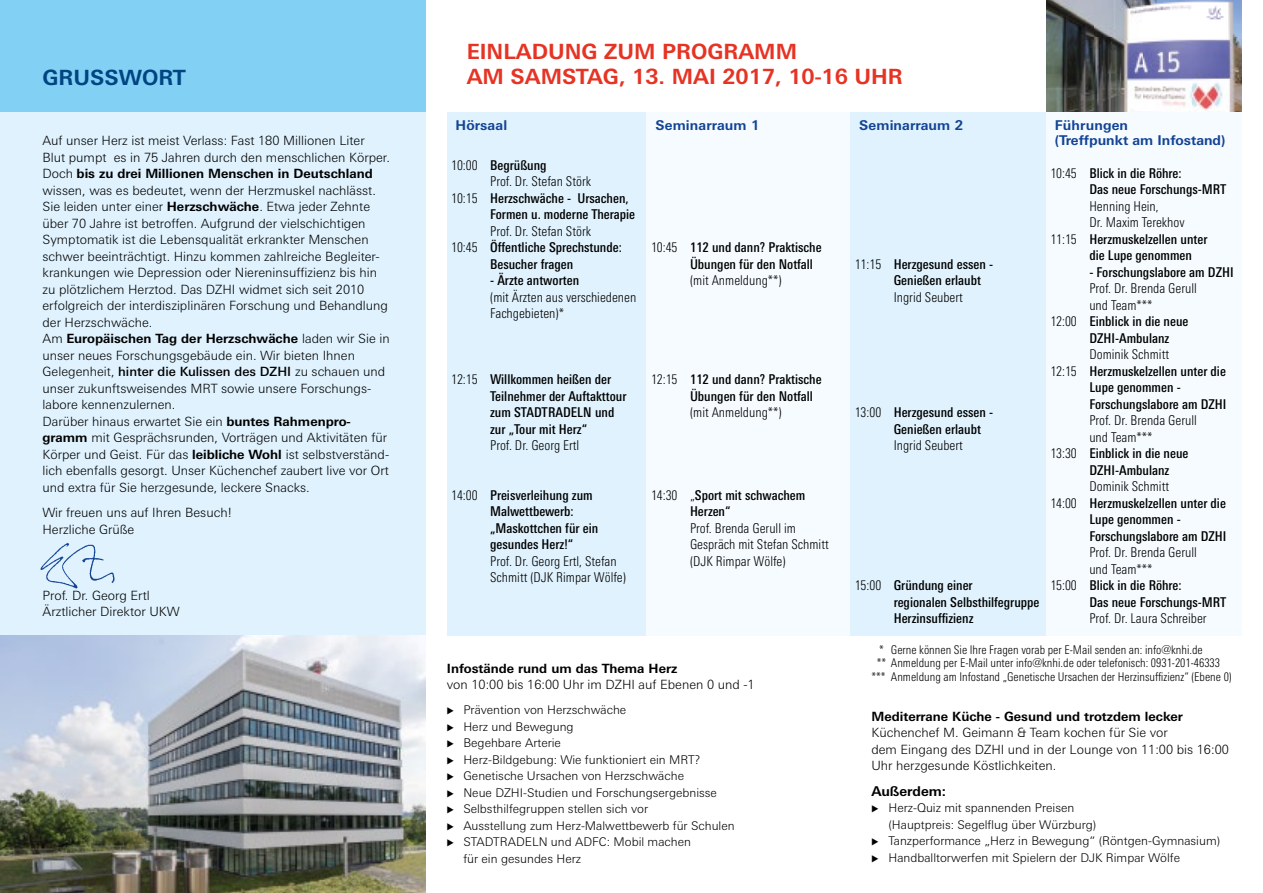
<style>
.page{position:relative;width:1263px;height:893px;background:#fff}
.page>*{position:absolute;margin:0;border:0;box-sizing:border-box;transform-origin:0 0}
.t1{font:700 21px/25.5px "LT Univers Basic";color:#e63323}
.t2{font:700 21px "LT Univers Basic";color:#004481}
.t3{font:500 condensed 13.5px/16.5px "LT Univers";color:#000}
.t4{font:300 condensed 13.5px/16.5px "LT Univers";color:#000}
.t5{font:700 13.5px/15px "LT Univers Basic";letter-spacing:.01em;color:#134395}
.t6{font:700 13.5px "LT Univers Basic";color:#000}
.t7{font:300 12.75px/16.5px "LT Univers Basic";color:#000}
.t8{font:700 12.75px "LT Univers Basic";color:#000}
.t9{font:300 12px/16.5px "LT Univers Basic";color:#000}
.t10{font:300 condensed 12px "LT Univers";color:#000}
.s1{font-weight:700}
.s2{font-weight:500}
.s3{font-weight:300}
</style>
<div class="page">
<div style="left:0;top:0;width:425px;height:656px;background:#dff2fd"></div>
<div style="left:0;top:0;width:425px;height:112px;background:#83d0f5"></div>
<img style="left:40px;top:543px;width:75px;height:46px">
<div style="left:447px;top:112px;width:200px;height:524px;background:#dff2fd"></div>
<div style="left:647px;top:112px;width:204px;height:524px;background:#f5fbfe"></div>
<div style="left:850px;top:112px;width:196px;height:524px;background:#dff2fd"></div>
<div style="left:1046px;top:112px;width:196px;height:524px;background:#f5fbfe"></div>
<img style="left:0;top:636px;width:425px;height:257px">
<img style="left:1046px;top:0;width:196px;height:112px">
<h1 class="t2" style="left:43px;top:64px;width:145px">GRUSSWORT</h1>
<p class="t7" style="left:43px;top:132px;width:349px">Auf unser Herz ist meist Verlass: Fast 180 Millionen Liter Blut pumpt es in 75 Jahren durch den menschlichen Körper.<br>Doch <span class="s1">bis zu drei Millionen Menschen in Deutschland </span>wissen, was es bedeutet, wenn der Herzmuskel nachlässt.<br>Sie leiden unter einer <span class="s1">Herzschwäche</span>. Etwa jeder Zehnte über 70 Jahre ist betroffen. Aufgrund der vielschichtigen Symptomatik ist die Lebensqualität erkrankter Menschen schwer beeinträchtigt. Hinzu kommen zahlreiche Begleiter&shy;krankungen wie Depression oder Niereninsuffizienz bis hin zu plötzlichem Herztod. Das DZHI widmet sich seit 2010 erfolgreich der interdisziplinären Forschung und Behandlung der Herzschwäche.<br>Am <span class="s1">Europäischen Tag der Herzschwäche</span> laden wir Sie in unser neues Forschungsgebäude ein. Wir bieten Ihnen Gelegenheit, <span class="s2">hinter die Kulissen des DZHI</span> zu schauen und unser zukunftsweisendes MRT sowie unsere Forschungs&shy;labore kennenzulernen.<br>Darüber hinaus erwartet Sie ein <span class="s1">buntes Rahmenpro&shy;gramm</span> mit Gesprächsrunden, Vorträgen und Aktivitäten für Körper und Geist. Für das <span class="s1">leibliche Wohl</span> ist selbstverständ&shy;lich ebenfalls gesorgt. Unser Küchenchef zaubert live vor Ort und extra für Sie herzgesunde, leckere Snacks.</p>
<p class="t7" style="left:43px;top:504px;width:191px">Wir freuen uns auf Ihren Besuch!<br>Herzliche Grüße</p>
<p class="t7" style="left:43px;top:587px;width:139px">Prof. Dr. Georg Ertl<br>Ärztlicher Direktor UKW</p>
<h1 class="t1" style="left:467px;top:38px;width:438px">EINLADUNG ZUM PROGRAMM<br>AM SAMSTAG, 13. MAI 2017, 10-16 UHR</h1>
<p class="t5" style="left:456px;top:117px;width:53px">Hörsaal</p>
<p class="t3" style="left:451px;top:156px;width:97px"><span class="s3">10:00</span> Begrüßung</p>
<p class="t4" style="left:490px;top:173px;width:102px">Prof. Dr. Stefan Störk</p>
<p class="t3" style="left:451px;top:189px;width:179px"><span class="s3">10:15</span> Herzschwäche - Ursachen,</p>
<p class="t3" style="left:490px;top:206px;width:146px">Formen u. moderne Therapie</p>
<p class="t4" style="left:490px;top:222px;width:102px">Prof. Dr. Stefan Störk</p>
<p class="t3" style="left:451px;top:239px;width:172px"><span class="s3">10:45</span> Öffentliche Sprechstunde:</p>
<p class="t3" style="left:490px;top:255px;width:85px">Besucher fragen</p>
<p class="t3" style="left:490px;top:272px;width:91px">- Ärzte antworten</p>
<p class="t4" style="left:490px;top:288px;width:148px">(mit Ärzten aus verschiedenen<br>Fachgebieten)*</p>
<p class="t5" style="left:655px;top:117px;width:106px">Seminarraum 1</p>
<p class="t3" style="left:690px;top:239px;width:133px;text-indent:-39px"><span class="s3">10:45</span> 112 und dann? Praktische<br>Übungen für den Notfall</p>
<p class="t4" style="left:690px;top:272px;width:93px">(mit Anmeldung**)</p>
<p class="t3" style="left:490px;top:371px;width:138px;text-indent:-39px"><span class="s3">12:15</span> Willkommen heißen der<br>Teilnehmer der Auftakttour zum STADTRADELN und zur „Tour mit Herz“</p>
<p class="t4" style="left:490px;top:437px;width:91px">Prof. Dr. Georg Ertl</p>
<p class="t3" style="left:490px;top:486px;width:110px;text-indent:-39px"><span class="s3">14:00</span> Preisverleihung zum<br>Malwettbewerb: „Maskottchen für ein gesundes Herz!“</p>
<p class="t4" style="left:490px;top:552px;width:137px">Prof. Dr. Georg Ertl, Stefan<br>Schmitt (DJK Rimpar Wölfe)</p>
<p class="t3" style="left:690px;top:371px;width:133px;text-indent:-39px"><span class="s3">12:15</span> 112 und dann? Praktische<br>Übungen für den Notfall</p>
<p class="t4" style="left:690px;top:404px;width:93px">(mit Anmeldung**)</p>
<p class="t3" style="left:690px;top:486px;width:117px;text-indent:-39px"><span class="s3">14:30 „</span>Sport mit schwachem<br>Herzen“</p>
<p class="t4" style="left:690px;top:519px;width:140px">Prof. Brenda Gerull im<br>Gespräch mit Stefan Schmitt (DJK Rimpar Wölfe)</p>
<p class="t5" style="left:859px;top:117px;width:106px">Seminarraum 2</p>
<p class="t3" style="left:894px;top:255px;width:101px;text-indent:-39px"><span class="s3">11:15</span> Herzgesund essen -<br>Genießen erlaubt</p>
<p class="t4" style="left:894px;top:288px;width:71px">Ingrid Seubert</p>
<p class="t3" style="left:894px;top:404px;width:101px;text-indent:-39px"><span class="s3">13:00</span> Herzgesund essen -<br>Genießen erlaubt</p>
<p class="t4" style="left:894px;top:437px;width:71px">Ingrid Seubert</p>
<p class="t3" style="left:894px;top:577px;width:147px;text-indent:-39px"><span class="s3">15:00</span> Gründung einer<br>regionalen Selbsthilfegruppe<br>Herzinsuffizienz</p>
<p class="t5" style="left:1055px;top:117px;width:172px">Führungen<br>(Treffpunkt am Infostand)</p>
<p class="t3" style="left:1089px;top:165px;width:138px;text-indent:-39px"><span class="s3">10:45</span> Blick in die Röhre:<br>Das neue Forschungs-MRT</p>
<p class="t4" style="left:1089px;top:198px;width:71px">Henning Hein,</p>
<p class="t4" style="left:1089px;top:214px;width:97px">Dr. Maxim Terekhov</p>
<p class="t3" style="left:1050px;top:231px;width:159px"><span class="s3">11:15</span> Herzmuskelzellen unter</p>
<p class="t3" style="left:1089px;top:247px;width:104px">die Lupe genommen</p>
<p class="t3" style="left:1089px;top:264px;width:146px">- Forschungslabore am DZHI</p>
<p class="t4" style="left:1089px;top:280px;width:109px">Prof. Dr. Brenda Gerull</p>
<p class="t4" style="left:1089px;top:297px;width:65px">und Team***</p>
<p class="t3" style="left:1050px;top:313px;width:140px"><span class="s3">12:00</span> Einblick in die neue</p>
<p class="t3" style="left:1089px;top:330px;width:82px">DZHI-Ambulanz</p>
<p class="t4" style="left:1089px;top:346px;width:81px">Dominik Schmitt</p>
<p class="t3" style="left:1050px;top:363px;width:177px"><span class="s3">12:15</span> Herzmuskelzellen unter die</p>
<p class="t3" style="left:1089px;top:379px;width:93px">Lupe genommen -</p>
<p class="t3" style="left:1089px;top:396px;width:138px">Forschungslabore am DZHI</p>
<p class="t4" style="left:1089px;top:412px;width:109px">Prof. Dr. Brenda Gerull</p>
<p class="t4" style="left:1089px;top:429px;width:65px">und Team***</p>
<p class="t3" style="left:1050px;top:445px;width:140px"><span class="s3">13:30</span> Einblick in die neue</p>
<p class="t3" style="left:1089px;top:462px;width:82px">DZHI-Ambulanz</p>
<p class="t4" style="left:1089px;top:478px;width:81px">Dominik Schmitt</p>
<p class="t3" style="left:1050px;top:495px;width:177px"><span class="s3">14:00</span> Herzmuskelzellen unter die</p>
<p class="t3" style="left:1089px;top:511px;width:93px">Lupe genommen -</p>
<p class="t3" style="left:1089px;top:528px;width:138px">Forschungslabore am DZHI</p>
<p class="t4" style="left:1089px;top:544px;width:109px">Prof. Dr. Brenda Gerull</p>
<p class="t4" style="left:1089px;top:561px;width:65px">und Team***</p>
<p class="t3" style="left:1050px;top:577px;width:133px"><span class="s3">15:00</span> Blick in die Röhre:</p>
<p class="t3" style="left:1089px;top:594px;width:138px">Das neue Forschungs-MRT</p>
<p class="t4" style="left:1089px;top:610px;width:119px">Prof. Dr. Laura Schreiber</p>
<p class="t8" style="left:447px;top:661px;width:232px">Infostände rund um das Thema Herz</p>
<p class="t7" style="left:447px;top:676px;width:309px">von 10:00 bis 16:00 Uhr im DZHI auf Ebenen 0 und -1</p>
<p class="t9" style="left:463px;top:701px;width:273px">Prävention von Herzschwäche<br>Herz und Bewegung<br>Begehbare Arterie<br>Herz-Bildgebung: Wie funktioniert ein MRT?<br>Genetische Ursachen von Herzschwäche<br>Neue DZHI-Studien und Forschungsergebnisse Selbsthilfegruppen stellen sich vor<br>Ausstellung zum Herz-Malwettbewerb für Schulen STADTRADELN und ADFC: Mobil machen<br>für ein gesundes Herz</p>
<p class="t10" style="left:879px;top:643px;width:325px">* Gerne können Sie Ihre Fragen vorab per E-Mail senden an: info@knhi.de</p>
<p class="t10" style="left:877px;top:656px;width:345px">** Anmeldung per E-Mail unter info@knhi.de oder telefonisch: 0931-201-46333</p>
<p class="t10" style="left:871px;top:670px;width:362px">*** Anmeldung am Infostand „Genetische Ursachen der Herzinsuffizienz“ (Ebene 0)</p>
<p class="t8" style="left:871px;top:708px;width:313px">Mediterrane Küche - Gesund und trotzdem lecker</p>
<p class="t7" style="left:871px;top:724px;width:359px">Küchenchef M. Geimann &amp; Team kochen für Sie vor<br>dem Eingang des DZHI und in der Lounge von 11:00 bis 16:00<br>Uhr herzgesunde Köstlichkeiten.</p>
<p class="t6" style="left:871px;top:783px;width:76px">Außerdem:</p>
<p class="t9" style="left:888px;top:799px;width:333px">Herz-Quiz mit spannenden Preisen<br>(Hauptpreis: Segelflug über Würzburg)<br>Tanzperformance „Herz in Bewegung“ (Röntgen-Gymnasium)<br>Handballtorwerfen mit Spielern der DJK Rimpar Wölfe</p>
</div>
